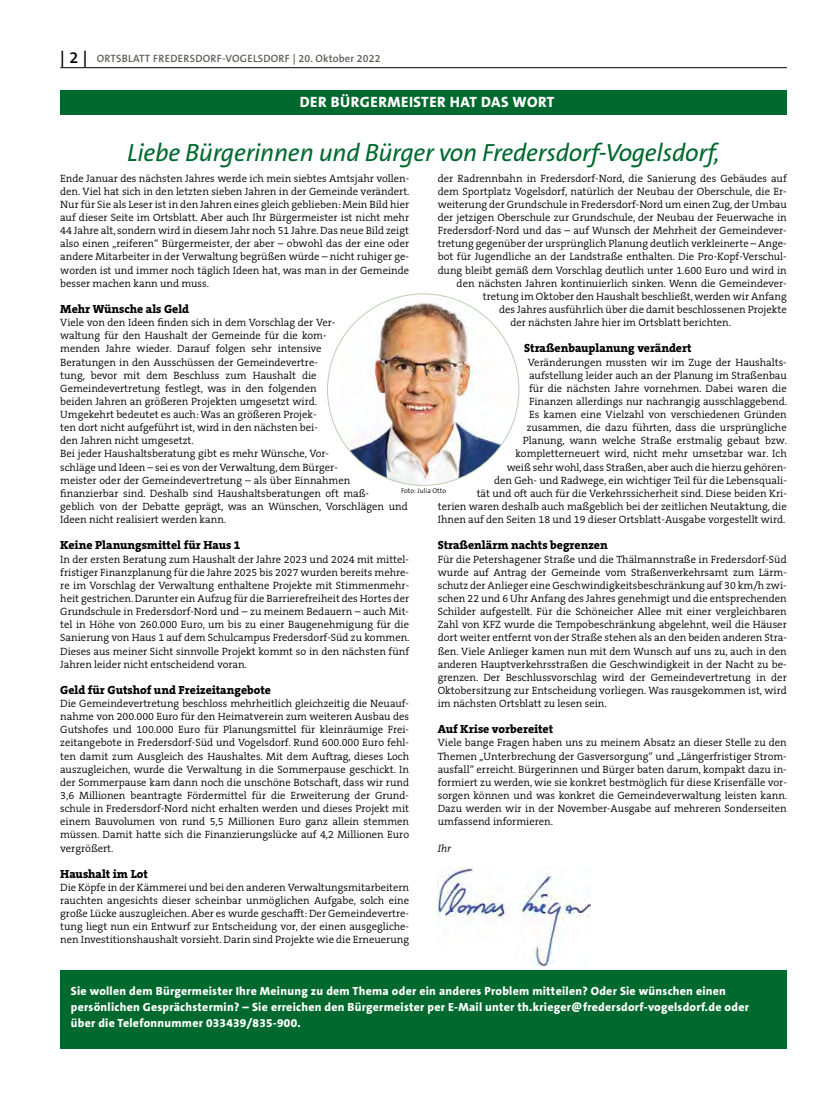
<style>
.page{position:relative;width:833px;height:1117px;background:#fff}
.page>*{position:absolute;margin:0;border:0;box-sizing:border-box;transform-origin:0 0}
.t1{font:italic 25px "The Sans B W5 Plain";letter-spacing:-.01em;color:#00692d}
.t2{font:800 15px "The Sans B W8";letter-spacing:.035em;color:#fff}
.t3{font:800 11.88px/16.2px "The Sans B W8";letter-spacing:.02em;color:#fff}
.t4{font:800 11.88px "The Serif B W8";color:#000}
.t5{font:300 10.62px/13.1px "The Serif B W4";color:#000;text-align:justify}
.t6{font:600 10.62px "The Sans B W6";letter-spacing:.03em;color:#615c58}
.t7{font:italic 300 10.62px "The Serif B W4";color:#000}
.t8{font:300 6.88px "The Sans B W4";color:#000}
.s1{font-size:16.25px;color:#000}
</style>
<div class="page">
<hr style="left:60px;top:67px;width:727px;height:1px;background:#000">
<div style="left:60px;top:90px;width:727px;height:24px;background:#00692d"></div>
<div style="left:60px;top:969px;width:727px;height:79px;background:#00692d"></div>
<img style="left:438px;top:867px;width:152px;height:98px">
<img style="left:331px;top:295px;width:184px;height:190px">
<p class="t6" style="left:60px;top:52px;width:322px"><span class="s1">| 2 |</span> ORTSBLATT FREDERSDORF-VOGELSDORF | 20. OKTOBER 2022</p>
<h2 class="t2" style="left:300px;top:92px;width:256px">Der Bürgermeister hat das Wort</h2>
<h1 class="t1" style="left:127px;top:137px;width:594px">Liebe Bürgerinnen und Bürger von Fredersdorf-Vogelsdorf,</h1>
<p class="t5" style="left:60px;top:171px;width:351px">Ende Januar des nächsten Jahres werde ich mein siebtes Amtsjahr vollen&shy;den. Viel hat sich in den letzten sieben Jahren in der Gemeinde verändert.<br>Nur für Sie als Leser ist in den Jahren eines gleich geblieben: Mein Bild hier auf dieser Seite im Ortsblatt. Aber auch Ihr Bürgermeister ist nicht mehr 44 Jahre alt, sondern wird in diesem Jahr noch 51 Jahre. Das neue Bild zeigt also einen „reiferen“ Bürgermeister, der aber – obwohl das der eine oder andere Mitarbeiter in der Verwaltung begrüßen würde – nicht ruhiger ge&shy;worden ist und immer noch täglich Ideen hat, was man in der Gemeinde besser machen kann und muss.</p>
<p class="t4" style="left:60px;top:301px;width:130px">Mehr Wünsche als Geld</p>
<p class="t5" style="left:60px;top:316px;width:349px;text-align:left">Viele von den Ideen finden sich in dem Vorschlag der Ver-<br>waltung für den Haushalt der Gemeinde für die kom-<br>menden Jahre wieder. Darauf folgen sehr intensive<br>Beratungen in den Ausschüssen der Gemeindevertre-<br>tung, bevor mit dem Beschluss zum Haushalt die Gemeindevertretung festlegt, was in den folgenden<br>beiden Jahren an größeren Projekten umgesetzt wird.<br>Umgekehrt bedeutet es auch: Was an größeren Projek-<br>ten dort nicht aufgeführt ist, wird in den nächsten bei-<br>den Jahren nicht umgesetzt.<br>Bei jeder Haushaltsberatung gibt es mehr Wünsche, Vor-<br>schläge und Ideen – sei es von der Verwaltung, dem Bürger-<br>meister oder der Gemeindevertretung – als über Einnahmen finanzierbar sind. Deshalb sind Haushaltsberatungen oft maß-<br>geblich von der Debatte geprägt, was an Wünschen, Vorschlägen und Ideen nicht realisiert werden kann.</p>
<p class="t4" style="left:60px;top:537px;width:182px">Keine Planungsmittel für Haus 1</p>
<p class="t5" style="left:60px;top:552px;width:351px">In der ersten Beratung zum Haushalt der Jahre 2023 und 2024 mit mittel&shy;fristiger Finanzplanung für die Jahre 2025 bis 2027 wurden bereits mehre&shy;re im Vorschlag der Verwaltung enthaltene Projekte mit Stimmenmehr&shy;heit gestrichen. Darunter ein Aufzug für die Barrierefreiheit des Hortes der Grundschule in Fredersdorf-Nord und – zu meinem Bedauern – auch Mit&shy;tel in Höhe von 260.000 Euro, um bis zu einer Baugenehmigung für die Sanierung von Haus 1 auf dem Schulcampus Fredersdorf-Süd zu kommen.<br>Dieses aus meiner Sicht sinnvolle Projekt kommt so in den nächsten fünf Jahren leider nicht entscheidend voran.</p>
<p class="t4" style="left:60px;top:681px;width:212px">Geld für Gutshof und Freizeitangebote</p>
<p class="t5" style="left:60px;top:696px;width:350px">Die Gemeindevertretung beschloss mehrheitlich gleichzeitig die Neuauf&shy;nahme von 200.000 Euro für den Heimatverein zum weiteren Ausbau des Gutshofes und 100.000 Euro für Planungsmittel für kleinräumige Frei&shy;zeitangebote in Fredersdorf-Süd und Vogelsdorf. Rund 600.000 Euro fehl&shy;ten damit zum Ausgleich des Haushaltes. Mit dem Auftrag, dieses Loch auszugleichen, wurde die Verwaltung in die Sommerpause geschickt. In der Sommerpause kam dann noch die unschöne Botschaft, dass wir rund 3,6 Millionen beantragte Fördermittel für die Erweiterung der Grund&shy;schule in Fredersdorf-Nord nicht erhalten werden und dieses Projekt mit einem Bauvolumen von rund 5,5 Millionen Euro ganz allein stemmen müssen. Damit hatte sich die Finanzierungslücke auf 4,2 Millionen Euro vergrößert.</p>
<p class="t4" style="left:60px;top:865px;width:89px">Haushalt im Lot</p>
<p class="t5" style="left:60px;top:880px;width:350px">Die Köpfe in der Kämmerei und bei den anderen Verwaltungsmitarbeitern rauchten angesichts dieser scheinbar unmöglichen Aufgabe, solch eine große Lücke auszugleichen. Aber es wurde geschafft: Der Gemeindevertre&shy;tung liegt nun ein Entwurf zur Entscheidung vor, der einen ausgegliche&shy;nen Investitionshaushalt vorsieht. Darin sind Projekte wie die Erneuerung</p>
<p class="t5" style="left:438px;top:171px;width:350px">der Radrennbahn in Fredersdorf-Nord, die Sanierung des Gebäudes auf</p>
<p class="t5" style="left:438px;top:185px;width:350px">dem Sportplatz Vogelsdorf, natürlich der Neubau der Oberschule, die Er-</p>
<p class="t5" style="left:438px;top:198px;width:350px">weiterung der Grundschule in Fredersdorf-Nord um einen Zug, der Umbau</p>
<p class="t5" style="left:438px;top:211px;width:350px">der jetzigen Oberschule zur Grundschule, der Neubau der Feuerwache in</p>
<p class="t5" style="left:438px;top:224px;width:350px">Fredersdorf-Nord und das – auf Wunsch der Mehrheit der Gemeindever-</p>
<p class="t5" style="left:438px;top:237px;width:350px">tretung gegenüber der ursprünglich Planung deutlich verkleinerte – Ange-</p>
<p class="t5" style="left:438px;top:250px;width:350px">bot für Jugendliche an der Landstraße enthalten. Die Pro-Kopf-Verschul-</p>
<p class="t5" style="left:438px;top:263px;width:350px">dung bleibt gemäß dem Vorschlag deutlich unter 1.600 Euro und wird in</p>
<p class="t5" style="left:456px;top:276px;width:332px">den nächsten Jahren kontinuierlich sinken. Wenn die Gemeindever-</p>
<p class="t5" style="left:483px;top:289px;width:305px">tretung im Oktober den Haushalt beschließt, werden wir Anfang</p>
<p class="t5" style="left:499px;top:303px;width:289px">des Jahres ausführlich über die damit beschlossenen Projekte</p>
<p class="t5" style="left:510px;top:316px;width:222px">der nächsten Jahre hier im Ortsblatt berichten.</p>
<p class="t4" style="left:524px;top:340px;width:169px">Straßenbauplanung verändert</p>
<p class="t5" style="left:438px;top:355px;width:351px;text-align:right">Veränderungen mussten wir im Zuge der Haushalts-<br>aufstellung leider auch an der Planung im Straßenbau<br>für die nächsten Jahre vornehmen. Dabei waren die<br>Finanzen allerdings nur nachrangig ausschlaggebend.<br>Es kamen eine Vielzahl von verschiedenen Gründen<br>zusammen, die dazu führten, dass die ursprüngliche<br>Planung, wann welche Straße erstmalig gebaut bzw. kompletterneuert wird, nicht mehr umsetzbar war. Ich<br>weiß sehr wohl, dass Straßen, aber auch die hierzu gehören-<br>den Geh- und Radwege, ein wichtiger Teil für die Lebensquali-<br>tät und oft auch für die Verkehrssicherheit sind. Diese beiden Kri-<br>terien waren deshalb auch maßgeblich bei der zeitlichen Neutaktung, die Ihnen auf den Seiten 18 und 19 dieser Ortsblatt-Ausgabe vorgestellt wird.</p>
<p class="t4" style="left:438px;top:537px;width:171px">Straßenlärm nachts begrenzen</p>
<p class="t5" style="left:438px;top:552px;width:350px">Für die Petershagener Straße und die Thälmannstraße in Fredersdorf-Süd wurde auf Antrag der Gemeinde vom Straßenverkehrsamt zum Lärm&shy;schutz der Anlieger eine Geschwindigkeitsbeschränkung auf 30 km/h zwi&shy;schen 22 und 6 Uhr Anfang des Jahres genehmigt und die entsprechenden Schilder aufgestellt. Für die Schöneicher Allee mit einer vergleichbaren Zahl von KFZ wurde die Tempobeschränkung abgelehnt, weil die Häuser dort weiter entfernt von der Straße stehen als an den beiden anderen Stra&shy;ßen. Viele Anlieger kamen nun mit dem Wunsch auf uns zu, auch in den anderen Hauptverkehrsstraßen die Geschwindigkeit in der Nacht zu be&shy;grenzen. Der Beschlussvorschlag wird der Gemeindevertretung in der Oktobersitzung zur Entscheidung vorliegen. Was rausgekommen ist, wird im nächsten Ortsblatt zu lesen sein.</p>
<p class="t4" style="left:438px;top:721px;width:117px">Auf Krise vorbereitet</p>
<p class="t5" style="left:438px;top:736px;width:351px">Viele bange Fragen haben uns zu meinem Absatz an dieser Stelle zu den Themen „Unterbrechung der Gasversorgung“ und „Längerfristiger Strom&shy;ausfall“ erreicht. Bürgerinnen und Bürger baten darum, kompakt dazu in&shy;formiert zu werden, wie sie konkret bestmöglich für diese Krisenfälle vor&shy;sorgen können und was konkret die Gemeindeverwaltung leisten kann.<br>Dazu werden wir in der November-Ausgabe auf mehreren Sonderseiten umfassend informieren.</p>
<p class="t7" style="left:438px;top:840px;width:15px">Ihr</p>
<p class="t8" style="left:401px;top:486px;width:46px">Foto: Julia Otto</p>
<p class="t3" style="left:71px;top:982px;width:679px">Sie wollen dem Bürgermeister Ihre Meinung zu dem Thema oder ein anderes Problem mitteilen? Oder Sie wünschen einen persönlichen Gesprächstermin? – Sie erreichen den Bürgermeister per E-Mail unter th.krieger@fredersdorf-vogelsdorf.de oder über die Telefonnummer 033439/835-900.</p>
</div>
